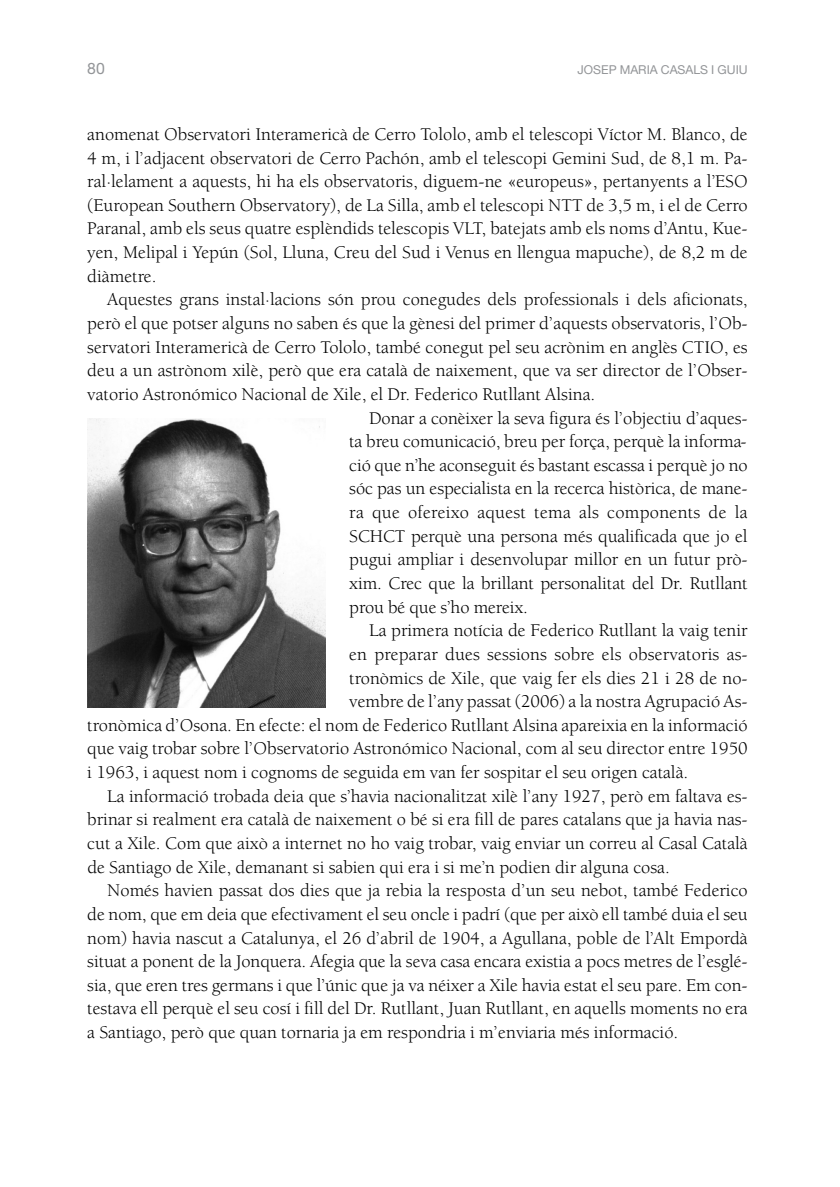
<style>
.page{position:relative;width:840px;height:1187px;background:#fff}
.page>*{position:absolute;margin:0;border:0;box-sizing:border-box;transform-origin:0 0}
.t1{font:18.38px/23.6px "Berkeley";color:#000;text-align:justify}
.t2{font:15.75px "Helvetica Neue";color:#939598}
.t3{font:12.25px "Helvetica Neue";color:#939598}
</style>
<div class="page">
<svg style="left:87px;top:418px;width:239px;height:290px"></svg>
<p class="t2" style="left:87px;top:62px;width:19px">80</p>
<p class="t3" style="left:577px;top:65px;width:171px">JOSEP MARIA CASALS I GUIU</p>
<p class="t1" style="left:87px;top:124px;width:661px">anomenat Observatori Interamericà de Cerro Tololo, amb el telescopi Víctor M. Blanco, de 4 m, i l’adjacent observatori de Cerro Pachón, amb el telescopi Gemini Sud, de 8,1 m. Pa&shy;ral·lelament a aquests, hi ha els observatoris, diguem-ne «europeus», pertanyents a l’ESO (European Southern Observatory), de La Silla, amb el telescopi NTT de 3,5 m, i el de Cerro Paranal, amb els seus quatre esplèndids telescopis VLT, batejats amb els noms d’Antu, Kue&shy;yen, Melipal i Yepún (Sol, Lluna, Creu del Sud i Venus en llengua mapuche), de 8,2 m de diàmetre.</p>
<p class="t1" style="left:107px;top:289px;width:641px">Aquestes grans instal·lacions són prou conegudes dels professionals i dels aficionats,</p>
<p class="t1" style="left:87px;top:313px;width:661px">però el que potser alguns no saben és que la gènesi del primer d’aquests observatoris, l’Ob-</p>
<p class="t1" style="left:87px;top:336px;width:661px">servatori Interamericà de Cerro Tololo, també conegut pel seu acrònim en anglès CTIO, es</p>
<p class="t1" style="left:87px;top:360px;width:661px">deu a un astrònom xilè, però que era català de naixement, que va ser director de l’Obser-</p>
<p class="t1" style="left:87px;top:384px;width:509px">vatorio Astronómico Nacional de Xile, el Dr. Federico Rutllant Alsina.</p>
<p class="t1" style="left:369px;top:407px;width:380px">Donar a conèixer la seva figura és l’objectiu d’aques-</p>
<p class="t1" style="left:349px;top:431px;width:398px">ta breu comunicació, breu per força, perquè la informa-</p>
<p class="t1" style="left:349px;top:455px;width:400px">ció que n’he aconseguit és bastant escassa i perquè jo no</p>
<p class="t1" style="left:349px;top:478px;width:399px">sóc pas un especialista en la recerca històrica, de mane-</p>
<p class="t1" style="left:349px;top:502px;width:400px">ra que ofereixo aquest tema als components de la</p>
<p class="t1" style="left:349px;top:525px;width:400px">SCHCT perquè una persona més qualificada que jo el</p>
<p class="t1" style="left:349px;top:549px;width:399px">pugui ampliar i desenvolupar millor en un futur prò-</p>
<p class="t1" style="left:349px;top:573px;width:400px">xim. Crec que la brillant personalitat del Dr. Rutllant</p>
<p class="t1" style="left:349px;top:596px;width:180px">prou bé que s’ho mereix.</p>
<p class="t1" style="left:369px;top:620px;width:380px">La primera notícia de Federico Rutllant la vaig tenir</p>
<p class="t1" style="left:349px;top:644px;width:400px">en preparar dues sessions sobre els observatoris as-</p>
<p class="t1" style="left:349px;top:667px;width:400px">tronòmics de Xile, que vaig fer els dies 21 i 28 de no-</p>
<p class="t1" style="left:349px;top:691px;width:400px">vembre de l’any passat (2006) a la nostra Agrupació As-</p>
<p class="t1" style="left:87px;top:714px;width:661px">tronòmica d’Osona. En efecte: el nom de Federico Rutllant Alsina apareixia en la informació</p>
<p class="t1" style="left:87px;top:738px;width:661px">que vaig trobar sobre l’Observatorio Astronómico Nacional, com al seu director entre 1950</p>
<p class="t1" style="left:87px;top:762px;width:602px">i 1963, i aquest nom i cognoms de seguida em van fer sospitar el seu origen català.</p>
<p class="t1" style="left:107px;top:785px;width:641px">La informació trobada deia que s’havia nacionalitzat xilè l’any 1927, però em faltava es-</p>
<p class="t1" style="left:87px;top:809px;width:661px">brinar si realment era català de naixement o bé si era fill de pares catalans que ja havia nas-</p>
<p class="t1" style="left:87px;top:833px;width:661px">cut a Xile. Com que això a internet no ho vaig trobar, vaig enviar un correu al Casal Català</p>
<p class="t1" style="left:87px;top:856px;width:583px">de Santiago de Xile, demanant si sabien qui era i si me’n podien dir alguna cosa.</p>
<p class="t1" style="left:107px;top:880px;width:641px">Només havien passat dos dies que ja rebia la resposta d’un seu nebot, també Federico</p>
<p class="t1" style="left:87px;top:903px;width:661px">de nom, que em deia que efectivament el seu oncle i padrí (que per això ell també duia el seu</p>
<p class="t1" style="left:87px;top:927px;width:661px">nom) havia nascut a Catalunya, el 26 d’abril de 1904, a Agullana, poble de l’Alt Empordà</p>
<p class="t1" style="left:87px;top:951px;width:661px">situat a ponent de la Jonquera. Afegia que la seva casa encara existia a pocs metres de l’esglé-</p>
<p class="t1" style="left:87px;top:974px;width:661px">sia, que eren tres germans i que l’únic que ja va néixer a Xile havia estat el seu pare. Em con-</p>
<p class="t1" style="left:87px;top:998px;width:661px">testava ell perquè el seu cosí i fill del Dr. Rutllant, Juan Rutllant, en aquells moments no era</p>
<p class="t1" style="left:87px;top:1022px;width:592px">a Santiago, però que quan tornaria ja em respondria i m’enviaria més informació.</p>
</div>
